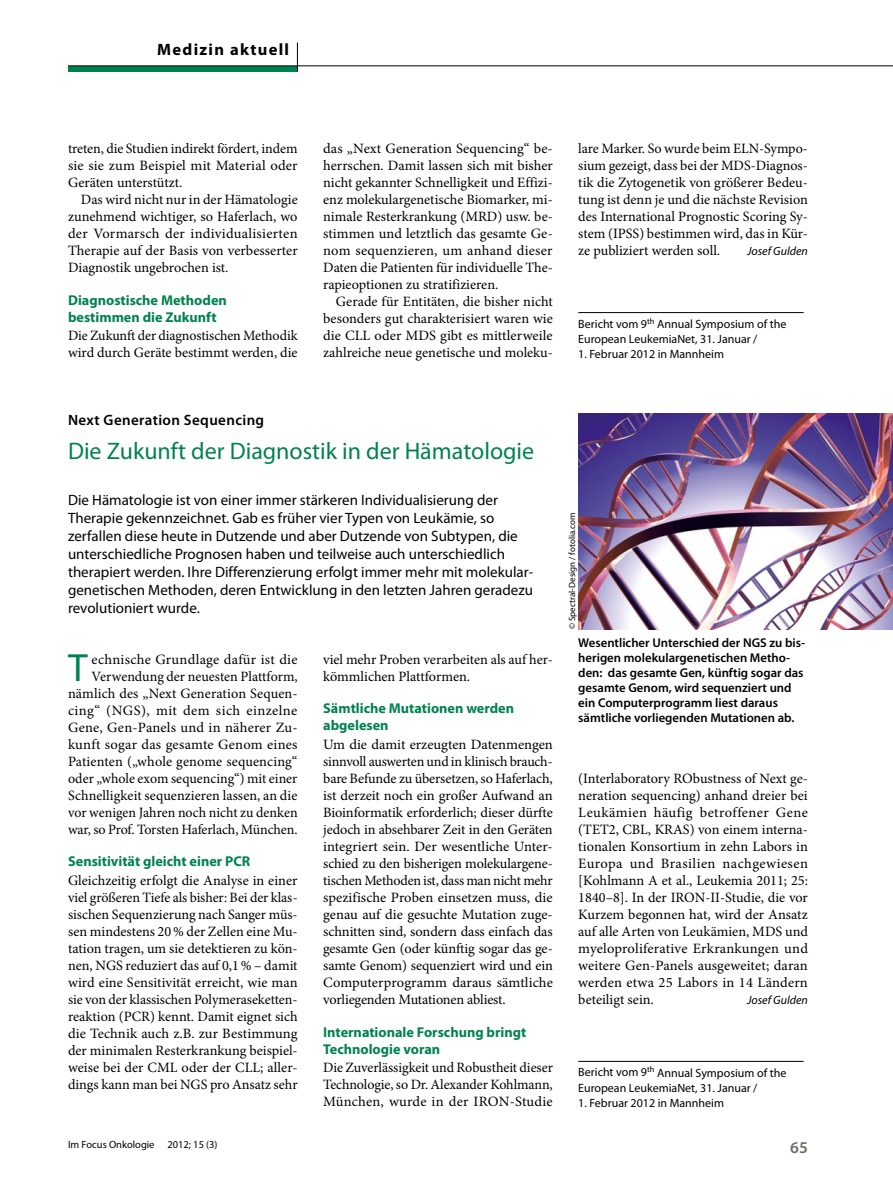
<style>
.page{position:relative;width:893px;height:1187px;background:#fff}
.page>*{position:absolute;margin:0;border:0;box-sizing:border-box;transform-origin:0 0}
.t1{font:39.45px "Myriad Pro";color:#008250}
.t2{font:24px "Myriad Pro";color:#008250}
.t3{font:700 16.5px "Myriad Pro";letter-spacing:.08em;color:#000}
.t4{font:600 16.5px "Myriad Pro";color:#6e6d67}
.t5{font:15px/18px "Myriad Pro";color:#000}
.t6{font:600 15px "Myriad Pro";letter-spacing:.025em;color:#000}
.t7{font:14.25px/17px "Minion Pro";color:#000;text-align:justify}
.t8{font:700 14.25px/17px "Myriad Pro";color:#008250}
.t9{font:600 12.75px/15px "Myriad Pro";color:#000}
.t10{font:12px/15px "Myriad Pro";color:#000}
.t11{font:italic 12px "Myriad Pro";color:#000}
.t12{font:10.5px "Myriad Pro";color:#000}
.t13{font:9px "Myriad Pro";color:#000}
</style>
<div class="page">
<div style="left:68px;top:66px;width:230px;height:5px;background:#008250"></div>
<hr style="left:68px;top:66px;width:825px;height:1px;background:#000">
<svg style="left:297px;top:43px;width:1px;height:28px"></svg>
<hr style="left:578px;top:1061px;width:226px;height:1px;background:#000">
<hr style="left:578px;top:312px;width:226px;height:1px;background:#000">
<img style="left:578px;top:414px;width:315px;height:215px">
<p class="t3" style="left:157px;top:39px;width:133px">Medizin aktuell</p>
<p class="t7" style="left:68px;top:140px;width:231px">treten, die Studien indirekt fördert, indem sie sie zum Beispiel mit Material oder Geräten unterstützt.</p>
<p class="t7" style="left:68px;top:191px;width:231px;text-indent:13px">Das wird nicht nur in der Hämatologie zunehmend wichtiger, so Haferlach, wo der Vormarsch der individualisierten Therapie auf der Basis von verbesserter Diagnostik ungebrochen ist.</p>
<p class="t8" style="left:68px;top:291px;width:160px">Diagnostische Methoden bestimmen die Zukunft</p>
<p class="t7" style="left:68px;top:327px;width:231px">Die Zukunft der diagnostischen Methodik wird durch Geräte bestimmt werden, die</p>
<p class="t7" style="left:323px;top:140px;width:231px">das „Next Generation Sequencing“ be&shy;herrschen. Damit lassen sich mit bisher nicht gekannter Schnelligkeit und Effizi&shy;enz molekulargenetische Biomarker, mi&shy;nimale Resterkrankung (MRD) usw. be&shy;stimmen und letztlich das gesamte Ge&shy;nom sequenzieren, um anhand dieser Daten die Patienten für individuelle The&shy;rapieoptionen zu stratifizieren.</p>
<p class="t7" style="left:323px;top:293px;width:231px;text-indent:13px">Gerade für Entitäten, die bisher nicht besonders gut charakterisiert waren wie die CLL oder MDS gibt es mittlerweile zahlreiche neue genetische und moleku-</p>
<p class="t7" style="left:578px;top:140px;width:231px">lare Marker. So wurde beim ELN-Sympo&shy;sium gezeigt, dass bei der MDS-Diagnos&shy;tik die Zytogenetik von größerer Bedeu&shy;tung ist denn je und die nächste Revision des International Prognostic Scoring Sy&shy;stem (IPSS) bestimmen wird, das in Kür&shy;ze publiziert werden soll.</p>
<p class="t11" style="left:747px;top:244px;width:62px">Josef Gulden</p>
<p class="t10" style="left:578px;top:316px;width:210px">Bericht vom 9<sup>th</sup> Annual Symposium of the<br>European LeukemiaNet, 31. Januar /</p>
<p class="t10" style="left:578px;top:346px;width:147px">1. Februar 2012 in Mannheim</p>
<p class="t6" style="left:68px;top:410px;width:198px">Next Generation Sequencing</p>
<h2 class="t2" style="left:68px;top:436px;width:468px">Die Zukunft der Diagnostik in der Hämatologie</h2>
<p class="t5" style="left:68px;top:491px;width:467px">Die Hämatologie ist von einer immer stärkeren Individualisierung der Therapie gekennzeichnet. Gab es früher vier Typen von Leukämie, so zerfallen diese heute in Dutzende und aber Dutzende von Subtypen, die unterschiedliche Prognosen haben und teilweise auch unterschiedlich therapiert werden. Ihre Differenzierung erfolgt immer mehr mit molekular&shy;genetischen Methoden, deren Entwicklung in den letzten Jahren geradezu revolutioniert wurde.</p>
<p class="t7" style="left:68px;top:650px;width:231px;text-align:right">echnische Grundlage dafür ist die Verwendung der neuesten Plattform, nämlich des „Next Generation Sequen&shy;cing“ (NGS), mit dem sich einzelne Gene, Gen-Panels und in näherer Zu&shy;kunft sogar das gesamte Genom eines Patienten („whole genome sequencing“ oder „whole exom sequencing“) mit einer Schnelligkeit sequenzieren lassen, an die vor wenigen Jahren noch nicht zu denken war, so Prof. Torsten Haferlach, München.</p>
<p class="t8" style="left:68px;top:852px;width:184px">Sensitivität gleicht einer PCR</p>
<p class="t7" style="left:68px;top:871px;width:231px">Gleichzeitig erfolgt die Analyse in einer viel größeren Tiefe als bisher: Bei der klas&shy;sischen Sequenzierung nach Sanger müs&shy;sen mindestens 20% der Zellen eine Mu&shy;tation tragen, um sie detektieren zu kön&shy;nen, NGS reduziert das auf 0,1% – damit wird eine Sensitivität erreicht, wie man sie von der klassischen Polymeraseketten&shy;reaktion (PCR) kennt. Damit eignet sich die Technik auch z.B. zur Bestimmung der minimalen Resterkrankung beispiel&shy;weise bei der CML oder der CLL; aller&shy;dings kann man bei NGS pro Ansatz sehr</p>
<h1 class="t1" style="left:68px;top:643px;width:21px">T</h1>
<p class="t7" style="left:323px;top:650px;width:231px">viel mehr Proben verarbeiten als auf her&shy;kömmlichen Plattformen.</p>
<p class="t8" style="left:323px;top:699px;width:192px">Sämtliche Mutationen werden abgelesen</p>
<p class="t7" style="left:323px;top:735px;width:231px">Um die damit erzeugten Datenmengen sinnvoll auswerten und in klinisch brauch&shy;bare Befunde zu übersetzen, so Haferlach, ist derzeit noch ein großer Aufwand an Bioinformatik erforderlich; dieser dürfte jedoch in absehbarer Zeit in den Geräten integriert sein. Der wesentliche Unter&shy;schied zu den bisherigen molekulargene&shy;tischen Methoden ist, dass man nicht mehr spezifische Proben einsetzen muss, die genau auf die gesuchte Mutation zuge&shy;schnitten sind, sondern dass einfach das gesamte Gen (oder künftig sogar das ge&shy;samte Genom) sequenziert wird und ein Computerprogramm daraus sämtliche vorliegenden Mutationen abliest.</p>
<p class="t8" style="left:323px;top:1022px;width:205px">Internationale Forschung bringt<br>Technologie voran</p>
<p class="t7" style="left:323px;top:1059px;width:231px">Die Zuverlässigkeit und Robustheit dieser Technologie, so Dr. Alexander Kohlmann, München, wurde in der IRON-Studie</p>
<p class="t13" style="left:567px;top:629px;width:118px;rotate:-90deg">© Spectral-Design / fotolia.com</p>
<p class="t9" style="left:578px;top:635px;width:228px">Wesentlicher Unterschied der NGS zu bis&shy;herigen molekulargenetischen Metho&shy;den: das gesamte Gen, künftig sogar das gesamte Genom, wird sequenziert und ein Computerprogramm liest daraus sämtliche vorliegenden Mutationen ab.</p>
<p class="t7" style="left:578px;top:769px;width:231px">(Interlaboratory RObustness of Next ge&shy;neration sequencing) anhand dreier bei Leukämien häufig betroffener Gene (TET2, CBL, KRAS) von einem interna&shy;tionalen Konsortium in zehn Labors in Europa und Brasilien nachgewiesen [Kohlmann A et al., Leukemia 2011; 25:<br>1840–8]. In der IRON-II-Studie, die vor Kurzem begonnen hat, wird der Ansatz auf alle Arten von Leukämien, MDS und myeloproliferative Erkrankungen und weitere Gen-Panels ausgeweitet; daran werden etwa 25 Labors in 14 Ländern beteiligt sein.</p>
<p class="t11" style="left:747px;top:992px;width:62px">Josef Gulden</p>
<p class="t10" style="left:578px;top:1064px;width:210px">Bericht vom 9<sup>th</sup> Annual Symposium of the<br>European LeukemiaNet, 31. Januar /</p>
<p class="t10" style="left:578px;top:1094px;width:147px">1. Februar 2012 in Mannheim</p>
<p class="t12" style="left:68px;top:1137px;width:151px">Im Focus Onkologie 2012; 15 (3)</p>
<p class="t4" style="left:790px;top:1136px;width:19px">65</p>
</div>
